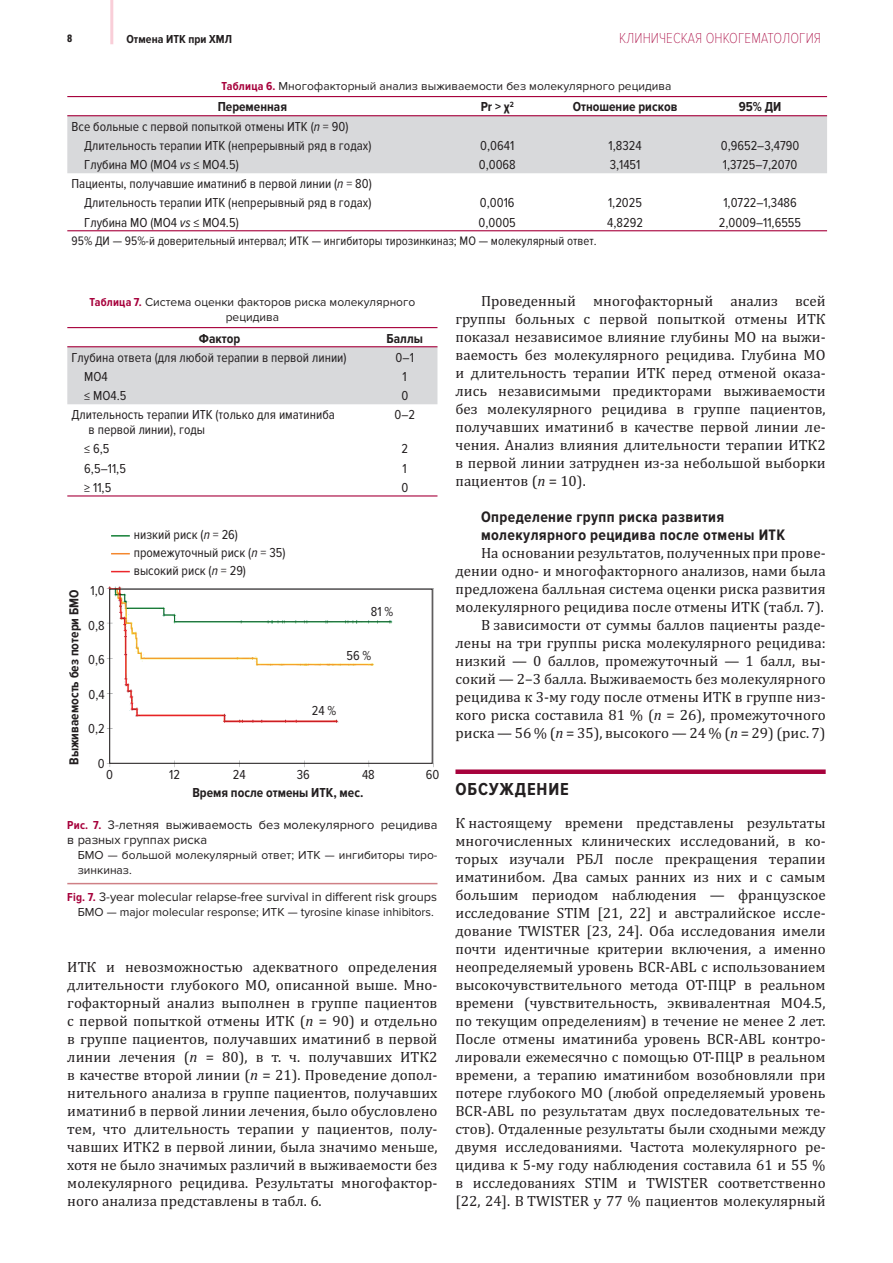
<style>
.page{position:relative;width:893px;height:1263px;background:#fff}
.page>*{position:absolute;margin:0;border:0;box-sizing:border-box;transform-origin:0 0}
.t1{font:700 18px "Proxima Nova Cond";letter-spacing:.05em;color:#231f20}
.t2{font:700 15.75px/18px "Proxima Nova Cond";letter-spacing:.025em;color:#231f20}
.t3{font:15px/18px "Cambria";color:#231f20;text-align:justify}
.t4{font:100 15px "Proxima Nova Cond";letter-spacing:.005em;color:#a7023c}
.t5{font:13.5px/19.2px "Proxima Nova Cond";color:#231f20}
.t6{font:700 13.5px "Proxima Nova Cond";color:#231f20}
.t7{font:12.75px/15px "Proxima Nova";color:#231f20}
.t8{font:12.75px "Proxima Nova Cond";color:#231f20}
.t9{font:12px/15px "Proxima Nova";color:#231f20;text-align:center}
.t10{font:700 12px "Proxima Nova Cond";letter-spacing:.005em;color:#231f20}
.t11{font:900 10.5px "Helios Cond";color:#231f20}
.s1{font-family:"Proxima Nova Cond";font-weight:700;color:#a7023c}
.s2{font-style:italic}
.s3{font-family:"Proxima Nova Cond";font-weight:700;font-size:12px;color:#a7023c}
</style>
<div class="page">
<hr style="left:110px;top:0;width:3px;height:44px;background:#f9ced8">
<div style="left:67px;top:116px;width:760px;height:57px;background:#d8d9db"></div>
<hr style="left:67px;top:96px;width:760px;height:1px;background:#a7023c">
<hr style="left:67px;top:115px;width:760px;height:1px;background:#a7023c">
<hr style="left:67px;top:230px;width:760px;height:1px;background:#a7023c">
<div style="left:67px;top:347px;width:370px;height:57px;background:#d8d9db"></div>
<hr style="left:67px;top:327px;width:370px;height:1px;background:#a7023c">
<hr style="left:67px;top:346px;width:370px;height:1px;background:#a7023c">
<hr style="left:67px;top:495px;width:370px;height:1px;background:#a7023c">
<hr style="left:67px;top:883px;width:370px;height:1px;background:#cf8086">
<img style="left:106px;top:586px;width:328px;height:181px">
<div style="left:109px;top:589px;width:324px;height:175px;border:1px solid #231f20"></div>
<svg style="left:111px;top:535px;width:19px;height:2px"></svg>
<svg style="left:111px;top:553px;width:19px;height:1px"></svg>
<svg style="left:111px;top:571px;width:19px;height:1px"></svg>
<div style="left:455px;top:769px;width:371px;height:5px;background:#a7023c"></div>
<p class="t11" style="left:67px;top:35px;width:7px">8</p>
<p class="t10" style="left:126px;top:35px;width:107px">Отмена ИТК при ХМЛ</p>
<p class="t4" style="left:619px;top:33px;width:203px">КЛИНИЧЕСКАЯ ОНКОГЕМАТОЛОГИЯ</p>
<p class="t9" style="left:222px;top:79px;width:451px"><span class="s1">Таблица 6.</span> Многофакторный анализ выживаемости без молекулярного рецидива</p>
<p class="t6" style="left:218px;top:102px;width:71px">Переменная</p>
<p class="t6" style="left:481px;top:102px;width:35px">Pr &gt; χ<sup>2</sup></p>
<p class="t6" style="left:573px;top:102px;width:106px">Отношение рисков</p>
<p class="t6" style="left:739px;top:102px;width:44px">95% ДИ</p>
<p class="t5" style="left:84px;top:118px;width:289px;text-indent:-13px">Все больные с первой попыткой отмены ИТК (<span class="s2">n</span> = 90)<br>Длительность терапии ИТК (непрерывный ряд в годах)</p>
<p class="t5" style="left:480px;top:137px;width:36px">0,0641</p>
<p class="t5" style="left:608px;top:137px;width:35px">1,8324</p>
<p class="t5" style="left:721px;top:137px;width:80px">0,9652–3,4790</p>
<p class="t5" style="left:84px;top:156px;width:156px">Глубина МО (МО4 <span class="s2">vs</span> ≤ МО4.5)</p>
<p class="t5" style="left:479px;top:156px;width:39px">0,0068</p>
<p class="t5" style="left:610px;top:156px;width:32px">3,1451</p>
<p class="t5" style="left:723px;top:156px;width:76px">1,3725–7,2070</p>
<p class="t5" style="left:72px;top:175px;width:302px;text-align:right">Пациенты, получавшие иматиниб в первой линии (<span class="s2">n</span> = 80)<br>Длительность терапии ИТК (непрерывный ряд в годах)</p>
<p class="t5" style="left:480px;top:194px;width:36px">0,0016</p>
<p class="t5" style="left:608px;top:194px;width:36px">1,2025</p>
<p class="t5" style="left:723px;top:194px;width:75px">1,0722–1,3486</p>
<p class="t5" style="left:84px;top:213px;width:156px">Глубина МО (МО4 <span class="s2">vs</span> ≤ МО4.5)</p>
<p class="t5" style="left:479px;top:213px;width:39px">0,0005</p>
<p class="t5" style="left:607px;top:213px;width:37px">4,8292</p>
<p class="t5" style="left:719px;top:213px;width:84px">2,0009–11,6555</p>
<p class="t8" style="left:72px;top:236px;width:527px">95% ДИ — 95%-й доверительный интервал; ИТК — ингибиторы тирозинкиназ; МО — молекулярный ответ.</p>
<p class="t9" style="left:90px;top:295px;width:327px"><span class="s1">Таблица 7.</span> Система оценки факторов риска молекулярного рецидива</p>
<p class="t6" style="left:199px;top:333px;width:43px">Фактор</p>
<p class="t6" style="left:387px;top:333px;width:38px">Баллы</p>
<p class="t5" style="left:72px;top:349px;width:277px">Глубина ответа (для любой терапии в первой линии)</p>
<p class="t5" style="left:396px;top:349px;width:20px">0–1</p>
<p class="t5" style="left:84px;top:368px;width:25px">МО4</p>
<p class="t5" style="left:403px;top:368px;width:6px">1</p>
<p class="t5" style="left:84px;top:387px;width:44px">≤ МО4.5</p>
<p class="t5" style="left:401px;top:387px;width:8px">0</p>
<p class="t5" style="left:89px;top:408px;width:248px;line-height:15px;text-indent:-17px">Длительность терапии ИТК (только для иматиниба в первой линии), годы</p>
<p class="t5" style="left:394px;top:406px;width:22px">0–2</p>
<p class="t5" style="left:84px;top:440px;width:27px">≤ 6,5</p>
<p class="t5" style="left:401px;top:440px;width:8px">2</p>
<p class="t5" style="left:84px;top:459px;width:43px">6,5–11,5</p>
<p class="t5" style="left:403px;top:459px;width:6px">1</p>
<p class="t5" style="left:84px;top:479px;width:29px">≥ 11,5</p>
<p class="t5" style="left:401px;top:479px;width:8px">0</p>
<p class="t5" style="left:91px;top:582px;width:16px">1,0</p>
<p class="t5" style="left:88px;top:616px;width:18px">0,8</p>
<p class="t5" style="left:88px;top:651px;width:18px">0,6</p>
<p class="t5" style="left:89px;top:685px;width:18px">0,4</p>
<p class="t5" style="left:88px;top:720px;width:18px">0,2</p>
<p class="t6" style="left:69px;top:765px;width:177px;rotate:-90deg">Выживаемость без потери БМО</p>
<p class="t5" style="left:98px;top:754px;width:8px">0</p>
<p class="t5" style="left:134px;top:527px;width:153px;line-height:18px">низкий риск (<span class="s2">n</span> = 26) промежуточный риск (<span class="s2">n</span> = 35) высокий риск (<span class="s2">n</span> = 29)</p>
<p class="t5" style="left:371px;top:603px;width:24px">81 %</p>
<p class="t5" style="left:346px;top:647px;width:26px">56 %</p>
<p class="t5" style="left:312px;top:702px;width:26px">24 %</p>
<p class="t5" style="left:106px;top:766px;width:8px">0</p>
<p class="t5" style="left:169px;top:766px;width:12px">12</p>
<p class="t5" style="left:233px;top:766px;width:14px">24</p>
<p class="t5" style="left:297px;top:766px;width:15px">36</p>
<p class="t5" style="left:362px;top:766px;width:14px">48</p>
<p class="t5" style="left:426px;top:766px;width:15px">60</p>
<p class="t6" style="left:192px;top:787px;width:173px">Время после отмены ИТК, мес.</p>
<p class="t7" style="left:67px;top:818px;width:372px"><span class="s3">Рис. 7.</span> 3-летняя выживаемость без молекулярного рецидива в разных группах риска</p>
<p class="t9" style="left:78px;top:848px;width:361px;text-align:left">БМО — большой молекулярный ответ; ИТК — ингибиторы тиро&shy;зинкиназ.</p>
<p class="t7" style="left:67px;top:891px;width:371px"><span class="s3">Fig. 7.</span> 3-year molecular relapse-free survival in different risk groups</p>
<p class="t9" style="left:78px;top:906px;width:358px">БМО — major molecular response; ИТК — tyrosine kinase inhibitors.</p>
<p class="t3" style="left:67px;top:959px;width:372px">ИТК и невозможностью адекватного определения длительности глубокого МО, описанной выше. Мно&shy;гофакторный анализ выполнен в группе пациентов с первой попыткой отмены ИТК (<span class="s2">n</span> = 90) и отдельно в группе пациентов, получавших иматиниб в первой линии лечения (<span class="s2">n</span> = 80), в т. ч. получавших ИТК2 в качестве второй линии (<span class="s2">n</span> = 21). Проведение допол&shy;нительного анализа в группе пациентов, получавших иматиниб в первой линии лечения, было обусловлено тем, что длител ьность терапии у пациентов, полу&shy;чавших ИТК2 в первой линии, была значимо меньше, хотя не было значимых различий в выживаемости без молекулярного рецидива. Результаты многофактор&shy;ного анализа представлены в табл. 6.</p>
<p class="t3" style="left:455px;top:293px;width:372px;text-indent:26px">Проведенный многофакторный анализ всей группы больных с первой попыткой отмены ИТК показал независимое влияние глубины МО на выжи&shy;ваемость без молекулярного рецидива. Глубина МО и длительность терапии ИТК перед отменой оказа&shy;лись независимыми предикторами выживаемости без молекулярного рецидива в группе пациентов, получавших иматиниб в качестве первой линии ле&shy;чения. Анализ влияния длительности терапии ИТК2 в первой линии затруднен из-за небольшой выборки пациентов (<span class="s2">n</span> = 10).</p>
<p class="t2" style="left:481px;top:509px;width:306px">Определение групп риска развития молекулярного рецидива после отмены ИТК</p>
<p class="t3" style="left:455px;top:545px;width:372px;text-align:right">На основании результатов, полученных при прове&shy;дении одно- и многофакторного анализов, нами была предложена балльная система оценки риска развития молекулярного рецидива после отмены ИТК (табл. 7).<br>В зависимости от суммы баллов пациенты разде&shy;лены на три группы риска молекулярного рецидива: низкий — 0 баллов, промежуточный — 1 балл, вы&shy;сокий — 2–3 балла. Выживаемость без молекулярного рецидива к 3-му году после отмены ИТК в группе низ&shy;кого риска составила 81 % (<span class="s2">n</span> = 26), промежуточного риска — 56 % (<span class="s2">n</span> = 35), высокого — 24 % (<span class="s2">n</span> = 29) (рис. 7)</p>
<p class="t1" style="left:455px;top:783px;width:115px">ОБСУЖДЕНИЕ</p>
<p class="t3" style="left:455px;top:815px;width:372px">К настоящему времени представлены результаты многочисленных клинических исследований, в ко&shy;торых изучали РБЛ после прекращения терапии иматинибом. Два самых ранних из них и с самым большим периодом наблюдения — французское исследование STIM [21, 22] и австралийское иссле&shy;дование TWISTER [23, 24]. Оба исследования имели почти идентичные критерии включения, а именно неопределяемый уровень BCR-ABL с использованием высокочувствительного метода ОТ-ПЦР в реальном времени (чувствительность, эквивалентная MО4.5, по текущим определениям) в течение не менее 2 лет.<br>После отмены иматиниба уровень BCR-ABL контро&shy;лировали ежемесячно с помощью ОТ-ПЦР в реальном времени, а терапию иматинибом возобновляли при потере глубокого МО (любой определяемый уровень BCR-ABL по результатам двух последовательных те&shy;стов). Отдаленные результаты были сходными между двумя исследованиями. Частота молекулярного ре&shy;цидива к 5-му году наблюдения составила 61 и 55 % в исследованиях STIM и TWISTER соответственно [22, 24]. В TWISTER у 77 % пациентов молекулярный</p>
</div>
